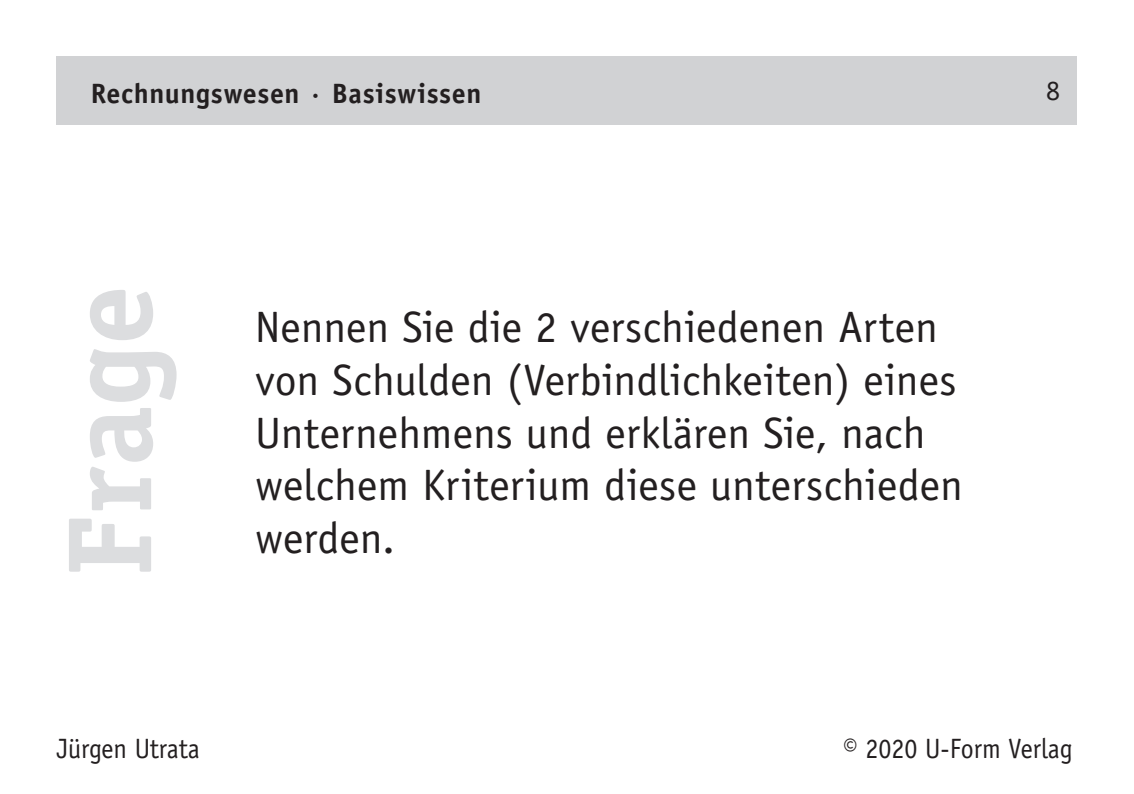
<style>
.page{position:relative;width:1134px;height:794px;background:#fff}
.page>*{position:absolute;margin:0;border:0;box-sizing:border-box;transform-origin:0 0}
.t1{font:700 120px "Officina Serif";color:#dcdddf}
.t2{font:44px/52.8px "Officina Sans";color:#231f20}
.t3{font:28px "Officina Sans";color:#231f20;scale:.93 1}
.t4{font:700 28px "Officina Sans";letter-spacing:.02em;color:#231f20}
.t5{font:28px "Officina Sans";color:#231f20}
</style>
<div class="page">
<div style="left:57px;top:57px;width:1020px;height:68px;background:#d1d2d4"></div>
<p class="t4" style="left:91px;top:76px;width:392px">Rechnungswesen · Basiswissen</p>
<h1 class="t1" style="left:35px;top:576px;width:292px;rotate:-90deg">Frage</h1>
<p class="t2" style="left:255px;top:301px;width:709px">Nennen Sie die 2 verschiedenen Arten von Schulden (Verbindlichkeiten) eines<br>Unternehmens und erklären Sie, nach welchem Kriterium diese unterschieden werden.</p>
<p class="t5" style="left:1046px;top:74px;width:15px">8</p>
<p class="t3" style="left:57px;top:732px;width:156px">Jürgen Utrata</p>
<p class="t3" style="left:843px;top:732px;width:248px">© 2020 U-Form Verlag</p>
</div>
